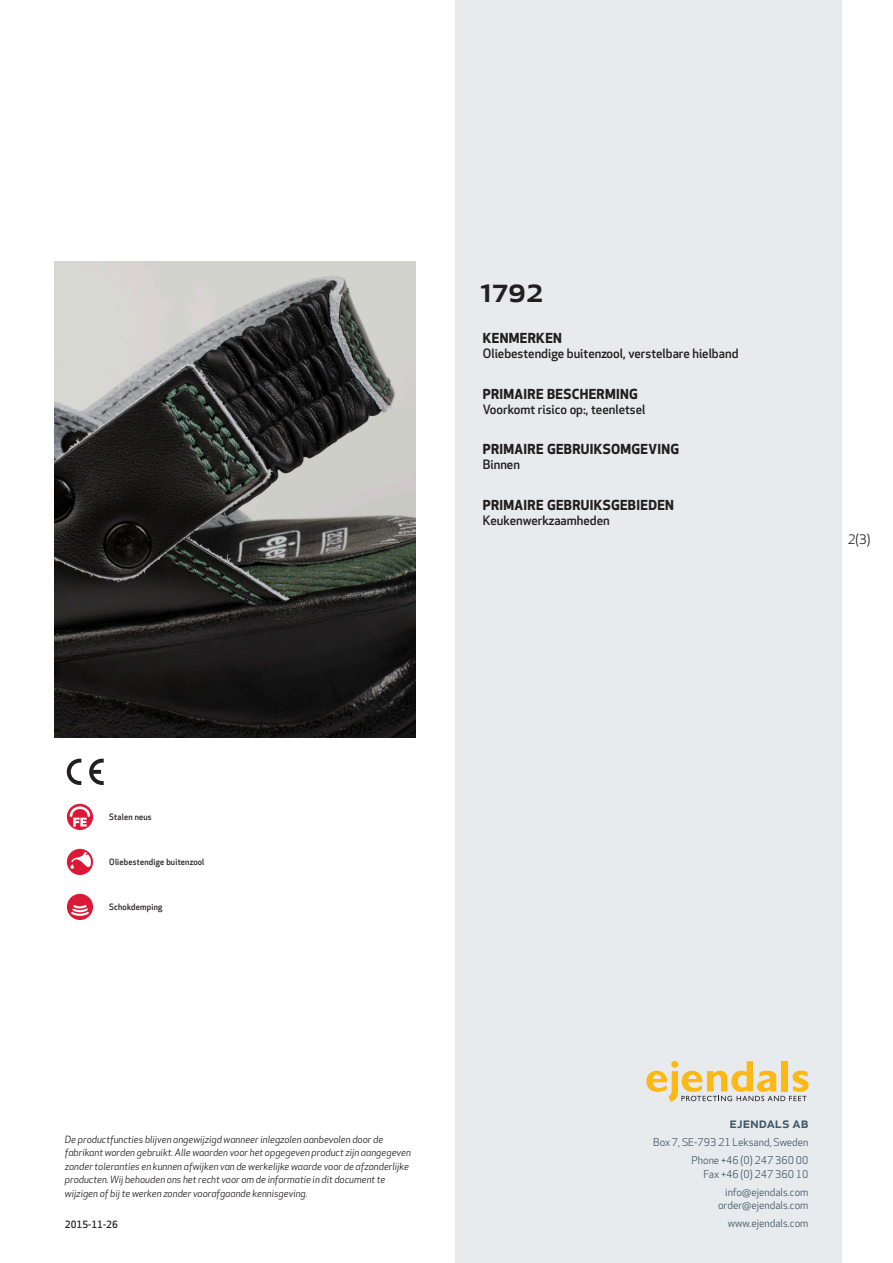
<style>
.page{position:relative;width:893px;height:1263px;background:#fff}
.page>*{position:absolute;margin:0;border:0;box-sizing:border-box;transform-origin:0 0}
.prodname{font:500 34.5px "Apex New";color:#231f20}
.t1{font:500 15px "Apex New";color:#405968}
.Funktion_body{font:700 13.5px "Apex New";letter-spacing:.025em;color:#231f20}
.t2{font:12.75px "Apex New";color:#231f20}
.Funktion_body-2{font:500 12.6px "Apex New";color:#231f20}
.t3{font:10.5px/18px "Apex New";color:#405968;text-align:right}
.t4{font:italic 9.75px/13.5px "Apex New";color:#231f20}
.Sidfot_datum{font:500 9.75px "Apex New";color:#231f20}
.Artikel{font:500 8.55px "Apex New";letter-spacing:.025em;color:#231f20;scale:.95 1}
</style>
<div class="page">
<div style="left:455px;top:0;width:387px;height:1263px;background:#e8ebee"></div>
<svg style="left:646px;top:1061px;width:162px;height:40px"></svg>
<svg style="left:67px;top:804px;width:26px;height:26px"></svg>
<svg style="left:70px;top:806px;width:20px;height:21px"></svg>
<div style="left:67px;top:849px;width:26px;height:26px;background:#db1836;border-radius:50%"></div>
<svg style="left:70px;top:852px;width:21px;height:17px"></svg>
<div style="left:67px;top:894px;width:26px;height:26px;background:#db1836;border-radius:50%"></div>
<svg style="left:69px;top:905px;width:22px;height:12px"></svg>
<svg style="left:89px;top:759px;width:15px;height:26px"></svg>
<svg style="left:67px;top:759px;width:14px;height:26px"></svg>
<img style="left:54px;top:261px;width:361px;height:477px">
<p class="prodname" style="left:480px;top:266px;width:65px">1792</p>
<p class="Funktion_body" style="left:483px;top:328px;width:81px">KENMERKEN</p>
<p class="Funktion_body-2" style="left:483px;top:345px;width:257px">Oliebestendige buitenzool, verstelbare hielband</p>
<p class="Funktion_body" style="left:483px;top:384px;width:156px">PRIMAIRE BESCHERMING</p>
<p class="Funktion_body-2" style="left:483px;top:401px;width:164px">Voorkomt risico op:, teenletsel</p>
<p class="Funktion_body" style="left:483px;top:440px;width:198px">PRIMAIRE GEBRUIKSOMGEVING</p>
<p class="Funktion_body-2" style="left:483px;top:456px;width:39px">Binnen</p>
<p class="Funktion_body" style="left:483px;top:495px;width:193px">PRIMAIRE GEBRUIKSGEBIEDEN</p>
<p class="Funktion_body-2" style="left:483px;top:512px;width:128px">Keukenwerkzaamheden</p>
<p class="t2" style="left:848px;top:531px;width:24px">2(3)</p>
<p class="Artikel" style="left:109px;top:811px;width:46px">Stalen neus</p>
<p class="Artikel" style="left:109px;top:856px;width:102px">Oliebestendige buitenzool</p>
<p class="Artikel" style="left:109px;top:901px;width:57px">Schokdemping</p>
<p class="t4" style="left:65px;top:1132px;width:347px">De productfuncties blijven ongewijzigd wanneer inlegzolen aanbevolen door de fabrikant worden gebruikt. Alle waarden voor het opgegeven product zijn aangegeven zonder toleranties en kunnen afwijken van de werkelijke waarde voor de afzonderlijke producten. Wij behouden ons het recht voor om de informatie in dit document te wijzigen of bij te werken zonder voorafgaande kennisgeving.</p>
<p class="Sidfot_datum" style="left:65px;top:1218px;width:54px">2015-11-26</p>
<h2 class="t1" style="left:729px;top:1113px;width:80px">ejendals ab</h2>
<p class="t3" style="left:653px;top:1133px;width:157px">Box 7, SE-793 21 Leksand, Sweden<br>Phone +46 (0) 247 360 00</p>
<p class="t3" style="left:703px;top:1165px;width:107px">Fax +46 (0) 247 360 10 info@ejendals.com</p>
<p class="t3" style="left:718px;top:1196px;width:92px">order@ejendals.com</p>
<p class="t3" style="left:728px;top:1215px;width:82px">www.ejendals.com</p>
</div>
